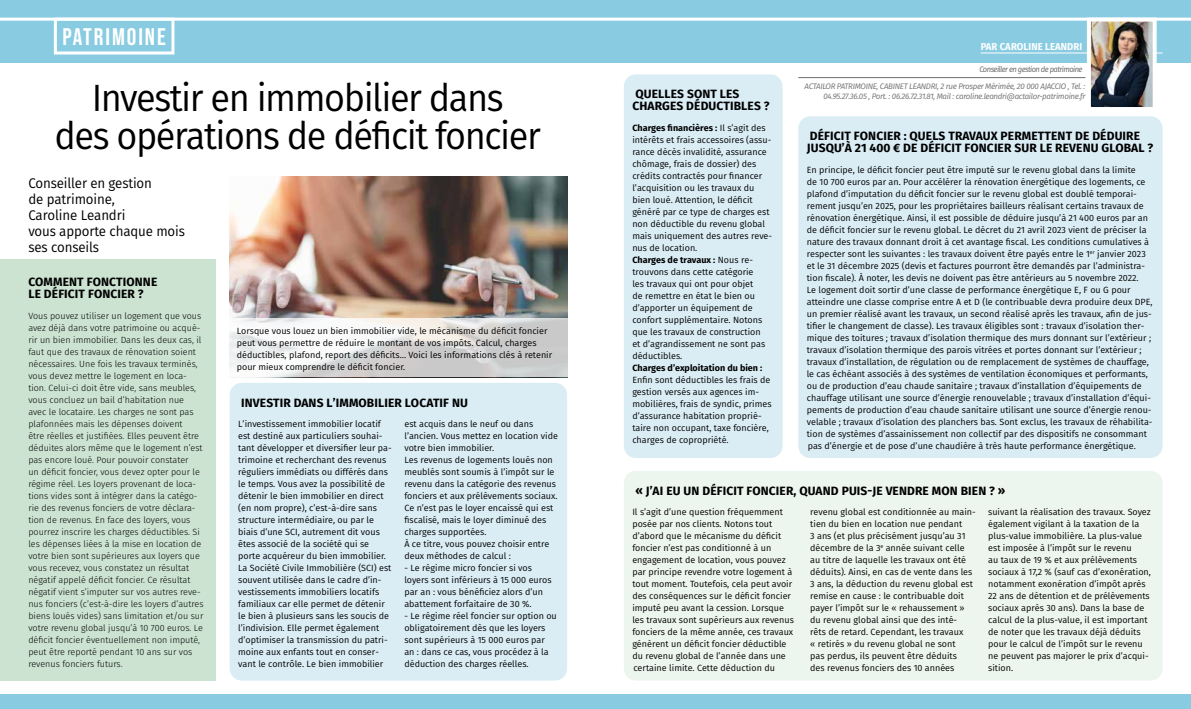
<style>
.page{position:relative;width:1191px;height:709px;background:#fff}
.page>*{position:absolute;margin:0;border:0;box-sizing:border-box;transform-origin:0 0}
.t1{font:38px/38px "Fira Sans";letter-spacing:-.04em;color:#000;text-align:center;scale:.95 1}
.t2{font:700 24px "Bebas Neue Pro";letter-spacing:.08em;color:#fff}
.t3{font:14px/16px "Fira Sans";letter-spacing:-.01em;color:#000;scale:.95 1}
.t4{font:700 12px/12px "Fira Sans";letter-spacing:.01em;color:#000}
.t5{font:700 10px "Fira Sans";letter-spacing:.01em;color:#fff;scale:.95 1}
.t6{font:9px/12px "Fira Sans";color:#000}
.t7{font:300 9px/12px "Fira Sans";color:#000}
.t8{font:700 9px "Fira Sans";color:#000}
.t9{font:italic 8px/10px "Fira Sans";letter-spacing:-.04em;color:#706f6f;text-align:right}
.t10{font:italic 8px "Fira Sans";letter-spacing:-.07em;color:#646363;scale:.95 1}
.s1{font-weight:700}
</style>
<div class="page">
<img style="left:230px;top:176px;width:337px;height:142px">
<svg style="left:229px;top:318px;width:339px;height:59px"></svg>
<div style="left:0;top:259px;width:215px;height:421px;background:#cce3d1"></div>
<div style="left:230px;top:383px;width:337px;height:297px;background:#daedf5;border-radius:12px"></div>
<div style="left:0;top:0;width:1191px;height:62px;background:#89cce1"></div>
<div style="left:0;top:694px;width:1191px;height:15px;background:#89cce1"></div>
<div style="left:54px;top:18px;width:120px;height:36px;border:3px solid #fff"></div>
<hr style="left:0;top:18px;width:1191px;height:3px;background:#fff">
<div style="left:624px;top:471px;width:538px;height:209px;background:#edf5ef;border-radius:12px"></div>
<hr style="left:798px;top:77px;width:287px;height:1px;background:#706f6f">
<div style="left:798px;top:116px;width:364px;height:342px;background:#daedf5;border-radius:12px"></div>
<div style="left:624px;top:74px;width:158px;height:384px;background:#daedf5;border-radius:12px"></div>
<hr style="left:980px;top:53px;width:182px;height:1px;background:#fff">
<img style="left:1092px;top:23px;width:59px;height:83px">
<div style="left:1087px;top:18px;width:69px;height:93px;border:4px solid #fff"></div>
<h2 class="t2" style="left:63px;top:23px;width:105px">PATRIMOINE</h2>
<h1 class="t1" style="left:54px;top:78px;width:513px">Investir en immobilier dans<br>des opérations de déficit foncier</h1>
<h3 class="t3" style="left:28px;top:174px;width:166px">Conseiller en gestion<br>de patrimoine,<br>Caroline Leandri<br>vous apporte chaque mois ses conseils</h3>
<h3 class="t4" style="left:28px;top:275px;width:130px">COMMENT FONCTIONNE<br>LE DÉFICIT FONCIER ?</h3>
<p class="t7" style="left:28px;top:310px;width:177px">Vous pouvez utiliser un logement que vous avez déjà dans votre patrimoine ou acqué&shy;rir un bien immobilier. Dans les deux cas, il faut que des travaux de rénovation soient nécessaires. Une fois les travaux terminés, vous devez mettre le logement en loca&shy;tion. Celui-ci doit être vide, sans meubles, vous concluez un bail d’habitation nue avec le locataire. Les charges ne sont pas plafonnées mais les dépenses doivent<br>être réelles et justifiées. Elles peuvent être déduites alors même que le logement n’est pas encore loué. Pour pouvoir constater<br>un déficit foncier, vous devez opter pour le régime réel. Les loyers provenant de loca&shy;tions vides sont à intégrer dans la catégo&shy;rie des revenus fonciers de votre déclara&shy;tion de revenus. En face des loyers, vous pourrez inscrire les charges déductibles. Si les dépenses liées à la mise en location de votre bien sont supérieures aux loyers que vous recevez, vous constatez un résultat négatif appelé déficit foncier. Ce résultat négatif vient s’imputer sur vos autres reve&shy;nus fonciers (c’est-à-dire les loyers d’autres biens loués vides) sans limitation et/ou sur votre revenu global jusqu’à 10 700 euros. Le déficit foncier éventuellement non imputé, peut être reporté pendant 10 ans sur vos revenus fonciers futurs.</p>
<p class="t6" style="left:237px;top:324px;width:317px">Lorsque vous louez un bien immobilier vide, le mécanisme du déficit foncier peut vous permettre de réduire le montant de vos impôts. Calcul, charges déductibles, plafond, report des déficits… Voici les informations clés à retenir pour mieux comprendre le déficit foncier.</p>
<h3 class="t4" style="left:241px;top:396px;width:228px">INVESTIR DANS L’IMMOBILIER LOCATIF NU</h3>
<p class="t6" style="left:238px;top:418px;width:155px">L’investissement immobilier locatif est destiné aux particuliers souhai&shy;tant développer et diversifier leur pa&shy;trimoine et recherchant des revenus réguliers immédiats ou différés dans le temps. Vous avez la possibilité de détenir le bien immobilier en direct (en nom propre), c’est-à-dire sans structure intermédiaire, ou par le biais d’une SCI, autrement dit vous êtes associé de la société qui se porte acquéreur du bien immobilier.<br>La Société Civile Immobilière (SCI) est souvent utilisée dans le cadre d’in&shy;vestissements immobiliers locatifs familiaux car elle permet de détenir le bien à plusieurs sans les soucis de l’indivision. Elle permet également d’optimiser la transmission du patri&shy;moine aux enfants tout en conser&shy;vant le contrôle. Le bien immobilier</p>
<p class="t6" style="left:404px;top:418px;width:155px">est acquis dans le neuf ou dans l’ancien. Vous mettez en location vide votre bien immobilier.<br>Les revenus de logements loués non meublés sont soumis à l’impôt sur le revenu dans la catégorie des revenus fonciers et aux prélèvements sociaux.<br>Ce n’est pas le loyer encaissé qui est fiscalisé, mais le loyer diminué des charges supportées.<br>À ce titre, vous pouvez choisir entre deux méthodes de calcul :</p>
<p class="t6" style="left:404px;top:562px;width:149px">- Le régime micro foncier si vos loyers sont inférieurs à 15 000 euros par an : vous bénéficiez alors d’un abattement forfaitaire de 30 %.</p>
<p class="t6" style="left:404px;top:610px;width:154px">- Le régime réel foncier sur option ou obligatoirement dès que les loyers sont supérieurs à 15 000 euros par an : dans ce cas, vous procédez à la déduction des charges réelles.</p>
<h3 class="t4" style="left:632px;top:87px;width:139px">QUELLES SONT LES<br>CHARGES DÉDUCTIBLES ?</h3>
<p class="t6" style="left:632px;top:122px;width:141px"><span class="s1">Charges financières :</span> Il s’agit des intérêts et frais accessoires (assu&shy;rance décès invalidité, assurance chômage, frais de dossier) des crédits contractés pour financer l’acquisition ou les travaux du bien loué. Attention, le déficit généré par ce type de charges est non déductible du revenu global mais uniquement des autres reve&shy;nus de location.<br><span class="s1">Charges de travaux :</span> Nous re&shy;trouvons dans cette catégorie<br>les travaux qui ont pour objet<br>de remettre en état le bien ou d’apporter un équipement de confort supplémentaire. Notons que les travaux de construction<br>et d’agrandissement ne sont pas déductibles.</p>
<p class="t8" style="left:632px;top:360px;width:132px">Charges d’exploitation du bien :</p>
<p class="t6" style="left:632px;top:373px;width:141px">Enfin sont déductibles les frais de gestion versés aux agences im&shy;mobilières, frais de syndic, primes d’assurance habitation proprié&shy;taire non occupant, taxe foncière, charges de copropriété.</p>
<p class="t5" style="left:980px;top:38px;width:108px">PAR CAROLINE LEANDRI</p>
<p class="t10" style="left:979px;top:63px;width:110px">Conseiller en gestion de patrimoine</p>
<p class="t9" style="left:804px;top:81px;width:282px">ACTAILOR PATRIMOINE, CABINET LEANDRI, 2 rue Prosper Mérimée, 20 000 AJACCIO , Tel. :<br>04.95.27.36.05 , Port. : 06.26.72.31.81, Mail : caroline.leandri@actailor-patrimoine.fr</p>
<h3 class="t4" style="left:807px;top:129px;width:348px">DÉFICIT FONCIER : QUELS TRAVAUX PERMETTENT DE DÉDUIRE<br>JUSQU’À 21 400 € DE DÉFICIT FONCIER SUR LE REVENU GLOBAL ?</h3>
<p class="t6" style="left:806px;top:163px;width:347px">En principe, le déficit foncier peut être imputé sur le revenu global dans la limite<br>de 10 700 euros par an. Pour accélérer la rénovation énergétique des logements, ce plafond d’imputation du déficit foncier sur le revenu global est doublé temporai&shy;rement jusqu’en 2025, pour les propriétaires bailleurs réalisant certains travaux de rénovation énergétique. Ainsi, il est possible de déduire jusqu’à 21 400 euros par an de déficit foncier sur le revenu global. Le décret du 21 avril 2023 vient de préciser la nature des travaux donnant droit à cet avantage fiscal. Les conditions cumulatives à respecter sont les suivantes : les travaux doivent être payés entre le 1<sup>er</sup> janvier 2023 et le 31 décembre 2025 (devis et factures pourront être demandés par l’administra&shy;tion fiscale). À noter, les devis ne doivent pas être antérieurs au 5 novembre 2022.<br>Le logement doit sortir d’une classe de performance énergétique E, F ou G pour atteindre une classe comprise entre A et D (le contribuable devra produire deux DPE, un premier réalisé avant les travaux, un second réalisé après les travaux, afin de jus&shy;tifier le changement de classe). Les travaux éligibles sont : travaux d’isolation ther&shy;mique des toitures ; travaux d’isolation thermique des murs donnant sur l’extérieur ; travaux d’isolation thermique des parois vitrées et portes donnant sur l’extérieur ; travaux d’installation, de régulation ou de remplacement de systèmes de chauffage, le cas échéant associés à des systèmes de ventilation économiques et performants, ou de production d’eau chaude sanitaire ; travaux d’installation d’équipements de chauffage utilisant une source d’énergie renouvelable ; travaux d’installation d’équi&shy;pements de production d’eau chaude sanitaire utilisant une source d’énergie renou&shy;velable ; travaux d’isolation des planchers bas. Sont exclus, les travaux de réhabilita&shy;tion de systèmes d’assainissement non collectif par des dispositifs ne consommant pas d’énergie et de pose d’une chaudière à très haute performance énergétique.</p>
<h3 class="t4" style="left:635px;top:484px;width:371px">« J’AI EU UN DÉFICIT FONCIER, QUAND PUIS-JE VENDRE MON BIEN ? »</h3>
<p class="t6" style="left:632px;top:506px;width:163px">Il s’agit d’une question fréquemment posée par nos clients. Notons tout d’abord que le mécanisme du déficit foncier n’est pas conditionné à un engagement de location, vous pouvez par principe revendre votre logement à tout moment. Toutefois, cela peut avoir des conséquences sur le déficit foncier imputé peu avant la cession. Lorsque les travaux sont supérieurs aux revenus fonciers de la même année, ces travaux génèrent un déficit foncier déductible du revenu global de l’année dans une certaine limite. Cette déduction du</p>
<p class="t6" style="left:810px;top:506px;width:167px">revenu global est conditionnée au main&shy;tien du bien en location nue pendant<br>3 ans (et plus précisément jusqu’au 31 décembre de la 3<sup>e</sup> année suivant celle au titre de laquelle les travaux ont été déduits). Ainsi, en cas de vente dans les 3 ans, la déduction du revenu global est remise en cause : le contribuable doit payer l’impôt sur le « rehaussement » du revenu global ainsi que des inté-<br>rêts de retard. Cependant, les travaux<br>« retirés » du revenu global ne sont<br>pas perdus, ils peuvent être déduits<br>des revenus fonciers des 10 années</p>
<p class="t6" style="left:988px;top:506px;width:164px">suivant la réalisation des travaux. Soyez également vigilant à la taxation de la plus-value immobilière. La plus-value est imposée à l’impôt sur le revenu<br>au taux de 19 % et aux prélèvements sociaux à 17,2 % (sauf cas d’exonération, notamment exonération d’impôt après 22 ans de détention et de prélèvements sociaux après 30 ans). Dans la base de calcul de la plus-value, il est important de noter que les travaux déjà déduits pour le calcul de l’impôt sur le revenu ne peuvent pas majorer le prix d’acqui&shy;sition.</p>
</div>
